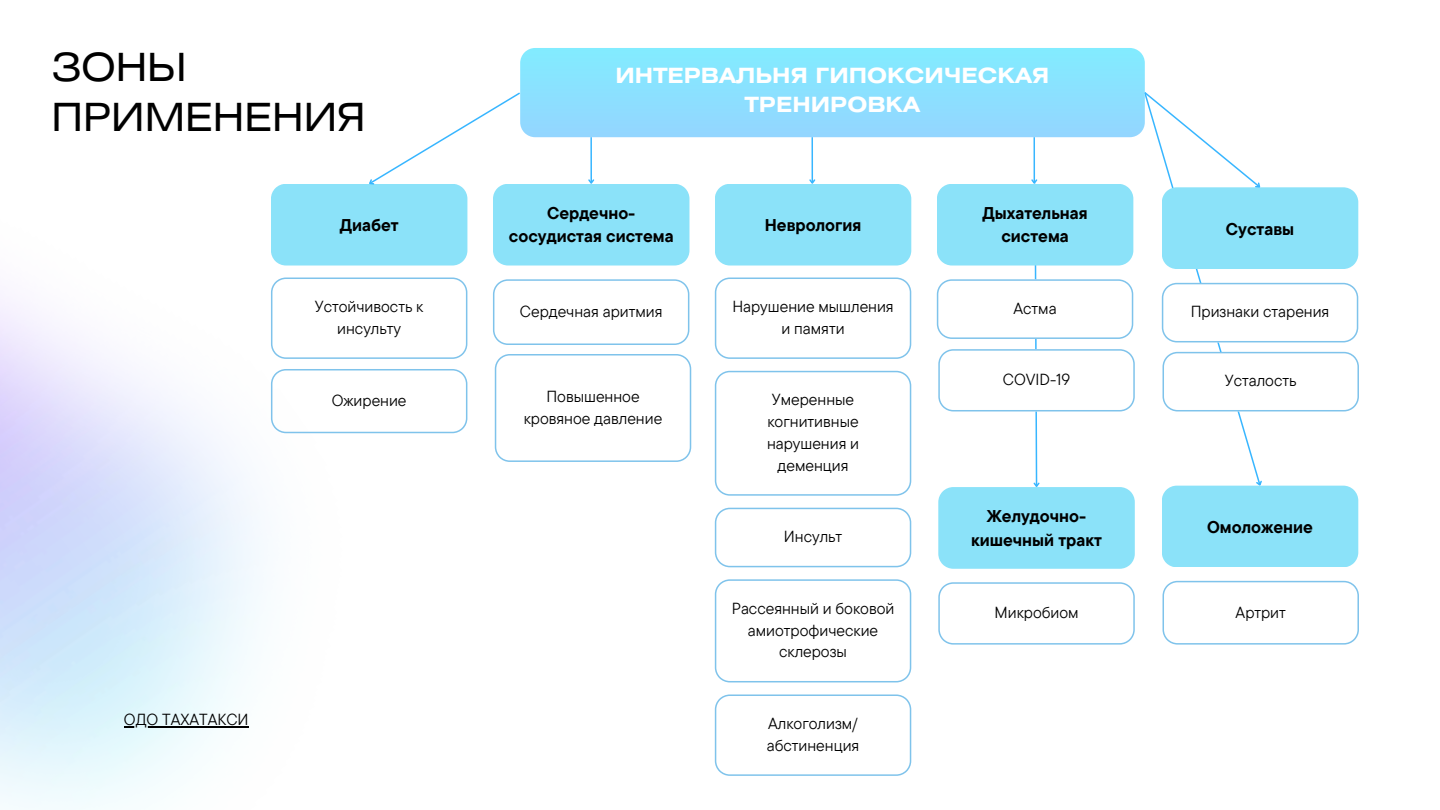
<style>
.page{position:relative;width:1440px;height:810px;background:#fff}
.page>*{position:absolute;margin:0;border:0;box-sizing:border-box;transform-origin:0 0}
.t1{font:38.8px/50.1px "Helios Ext";color:#000}
.t2{font:700 21px/29.2px "Helios Ext";color:#fff;text-align:center}
.t3{font:700 17px/23.2px "TT Commons Pro";color:#000;text-align:center}
.t4{font:16px/21.8px "TT Commons Pro";color:#000;text-align:center}
</style>
<div class="page">
<svg style="left:1161px;top:269px;width:101px;height:210px"></svg>
<svg style="left:520px;top:48px;width:625px;height:89px;background:#8ae1ff"></svg>
<svg style="left:519px;top:354px;width:172px;height:108px"></svg>
<svg style="left:715px;top:371px;width:196px;height:125px"></svg>
<svg style="left:715px;top:278px;width:196px;height:81px"></svg>
<svg style="left:519px;top:279px;width:170px;height:66px"></svg>
<svg style="left:715px;top:508px;width:196px;height:59px"></svg>
<svg style="left:715px;top:579px;width:196px;height:103px"></svg>
<svg style="left:715px;top:694px;width:196px;height:82px"></svg>
<svg style="left:1162px;top:479px;width:196px;height:88px;background:#94e4f9"></svg>
<svg style="left:1162px;top:581px;width:197px;height:64px"></svg>
<svg style="left:1162px;top:283px;width:196px;height:59px"></svg>
<svg style="left:1162px;top:352px;width:197px;height:59px"></svg>
<svg style="left:938px;top:582px;width:197px;height:63px"></svg>
<svg style="left:519px;top:91px;width:170px;height:175px"></svg>
<hr style="left:811px;top:137px;width:2px;height:46px;background:#38b6ff">
<svg style="left:715px;top:178px;width:196px;height:88px;background:#94e4f9"></svg>
<hr style="left:1033px;top:137px;width:2px;height:46px;background:#38b6ff">
<svg style="left:937px;top:178px;width:198px;height:391px"></svg>
<svg style="left:1143px;top:90px;width:215px;height:179px"></svg>
<img style="left:0;top:92px;width:519px;height:718px">
<hr style="left:124px;top:726px;width:125px;height:2px;background:#000">
<h1 class="t1" style="left:51px;top:46px;width:316px">ЗОНЫ<br>ПРИМЕНЕНИЯ</h1>
<h2 class="t2" style="left:616px;top:63px;width:435px">ИНТЕРВАЛЬНЯ ГИПОКСИЧЕСКАЯ<br>ТРЕНИРОВКА</h2>
<p class="t4" style="left:124px;top:708px;width:126px">ОДО ТАХАТАКСИ</p>
<p class="t3" style="left:340px;top:213px;width:60px">Диабет</p>
<p class="t3" style="left:509px;top:201px;width:166px">Сердечно&shy;сосудистая система</p>
<p class="t4" style="left:315px;top:295px;width:110px">Устойчивость к инсульту</p>
<p class="t4" style="left:520px;top:300px;width:144px">Сердечная аритмия</p>
<p class="t3" style="left:765px;top:213px;width:98px">Неврология</p>
<p class="t4" style="left:732px;top:295px;width:163px">Нарушение мышления и памяти</p>
<p class="t4" style="left:332px;top:389px;width:76px">Ожирение</p>
<p class="t4" style="left:524px;top:385px;width:140px">Повышенное кровяное давление</p>
<p class="t4" style="left:767px;top:388px;width:94px">Умеренные когнитивные нарушения и деменция</p>
<p class="t4" style="left:784px;top:525px;width:60px">Инсульт</p>
<p class="t4" style="left:732px;top:597px;width:164px">Рассеянный и боковой амиотрофические склерозы</p>
<p class="t4" style="left:767px;top:712px;width:94px;text-align:left">Алкоголизм/ абстиненция</p>
<p class="t3" style="left:983px;top:201px;width:107px">Дыхательная система</p>
<p class="t4" style="left:1013px;top:297px;width:45px">Астма</p>
<p class="t4" style="left:1003px;top:368px;width:69px">COVID-19</p>
<p class="t3" style="left:971px;top:504px;width:132px">Желудочно&shy;кишечный тракт</p>
<p class="t4" style="left:995px;top:601px;width:86px">Микробиом</p>
<p class="t3" style="left:1226px;top:217px;width:70px">Суставы</p>
<p class="t4" style="left:1191px;top:300px;width:140px">Признаки старения</p>
<p class="t4" style="left:1225px;top:369px;width:73px">Усталость</p>
<p class="t3" style="left:1207px;top:515px;width:107px">Омоложение</p>
<p class="t4" style="left:1236px;top:601px;width:52px">Артрит</p>
</div>
